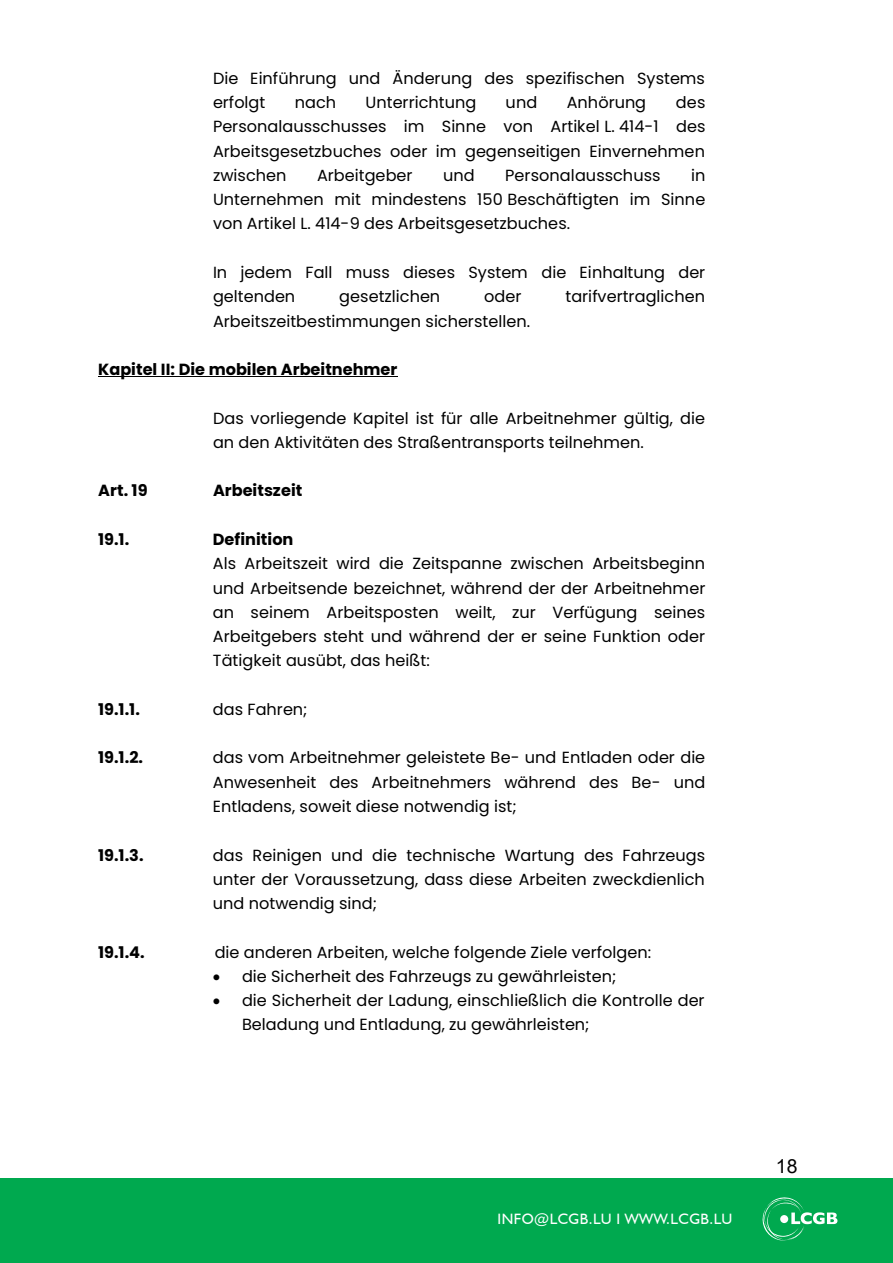
<style>
.page{position:relative;width:893px;height:1263px;background:#fff}
.page>*{position:absolute;margin:0;border:0;box-sizing:border-box;transform-origin:0 0}
.t1{font:19.35px "Arial";color:#000}
.t2{font:16.05px/24.3px "Poppins";color:#000;text-align:justify}
.t3{font:700 16.05px "Poppins";color:#000}
.t4{font:15px "Humanist 521 BT";letter-spacing:.03em;color:#fff}
</style>
<div class="page">
<div style="left:0;top:1178px;width:893px;height:85px;background:#00a94f"></div>
<svg style="left:762px;top:1197px;width:75px;height:44px"></svg>
<hr style="left:98px;top:376px;width:300px;height:1px;background:#000">
<p class="t2" style="left:213px;top:66px;width:493px">Die Einführung und Änderung des spezifischen Systems erfolgt</p>
<p class="t2" style="left:295px;top:90px;width:43px">nach</p>
<p class="t2" style="left:366px;top:90px;width:112px">Unterrichtung</p>
<p class="t2" style="left:506px;top:90px;width:33px">und</p>
<p class="t2" style="left:567px;top:90px;width:81px">Anhörung</p>
<p class="t2" style="left:213px;top:90px;width:494px;text-indent:463px">des Personalausschusses im Sinne von Artikel L. 414-1 des Arbeitsgesetzbuches oder im gegenseitigen Einvernehmen zwischen</p>
<p class="t2" style="left:213px;top:163px;width:494px;text-indent:478px">in Unternehmen mit mindestens 150 Beschäftigten im Sinne von Artikel L. 414-9 des Arbeitsgesetzbuches.</p>
<p class="t2" style="left:213px;top:260px;width:494px">In jedem Fall muss dieses System die Einhaltung der geltenden</p>
<p class="t2" style="left:317px;top:163px;width:97px">Arbeitgeber</p>
<p class="t2" style="left:443px;top:163px;width:33px">und</p>
<p class="t2" style="left:505px;top:163px;width:157px">Personalausschuss</p>
<p class="t2" style="left:339px;top:285px;width:102px">gesetzlichen</p>
<p class="t2" style="left:484px;top:285px;width:39px">oder</p>
<p class="t2" style="left:565px;top:285px;width:141px">tarifvertraglichen</p>
<p class="t2" style="left:213px;top:309px;width:319px">Arbeitszeitbestimmungen sicherstellen.</p>
<p class="t3" style="left:98px;top:360px;width:301px">Kapitel II: Die mobilen Arbeitnehmer</p>
<p class="t2" style="left:213px;top:406px;width:493px">Das vorliegende Kapitel ist für alle Arbeitnehmer gültig, die an den Aktivitäten des Straßentransports teilnehmen.</p>
<p class="t3" style="left:98px;top:481px;width:51px">Art. 19</p>
<p class="t3" style="left:213px;top:481px;width:91px">Arbeitszeit</p>
<p class="t3" style="left:98px;top:530px;width:33px">19.1.</p>
<p class="t3" style="left:213px;top:530px;width:82px">Definition</p>
<p class="t2" style="left:213px;top:552px;width:494px">Als Arbeitszeit wird die Zeitspanne zwischen Arbeitsbeginn und Arbeitsende bezeichnet, während der der Arbeitnehmer an seinem Arbeitsposten weilt, zur Verfügung seines Arbeitgebers steht und während der er seine Funktion oder Tätigkeit ausübt, das heißt:</p>
<p class="t3" style="left:98px;top:700px;width:43px">19.1.1.</p>
<p class="t2" style="left:213px;top:697px;width:96px">das Fahren;</p>
<p class="t3" style="left:98px;top:748px;width:46px">19.1.2.</p>
<p class="t2" style="left:213px;top:746px;width:494px">das vom Arbeitnehmer geleistete Be- und Entladen oder die Anwesenheit des Arbeitnehmers während des Be- und Entladens, soweit diese notwendig ist;</p>
<p class="t3" style="left:98px;top:846px;width:47px">19.1.3.</p>
<p class="t2" style="left:213px;top:843px;width:494px">das Reinigen und die technische Wartung des Fahrzeugs unter der Voraussetzung, dass diese Arbeiten zweckdienlich und notwendig sind;</p>
<p class="t3" style="left:98px;top:943px;width:48px">19.1.4.</p>
<p class="t2" style="left:215px;top:940px;width:438px">die anderen Arbeiten, welche folgende Ziele verfolgen:</p>
<p class="t2" style="left:213px;top:964px;width:405px">• die Sicherheit des Fahrzeugs zu gewährleisten;</p>
<p class="t2" style="left:242px;top:988px;width:464px;text-indent:-29px">• die Sicherheit der Ladung, einschließlich die Kontrolle der<br>Beladung und Entladung, zu gewährleisten;</p>
<p class="t4" style="left:497px;top:1209px;width:236px">INFO@LCGB.LU I WWW.LCGB.LU</p>
<p class="t1" style="left:776px;top:1153px;width:23px">18</p>
</div>
